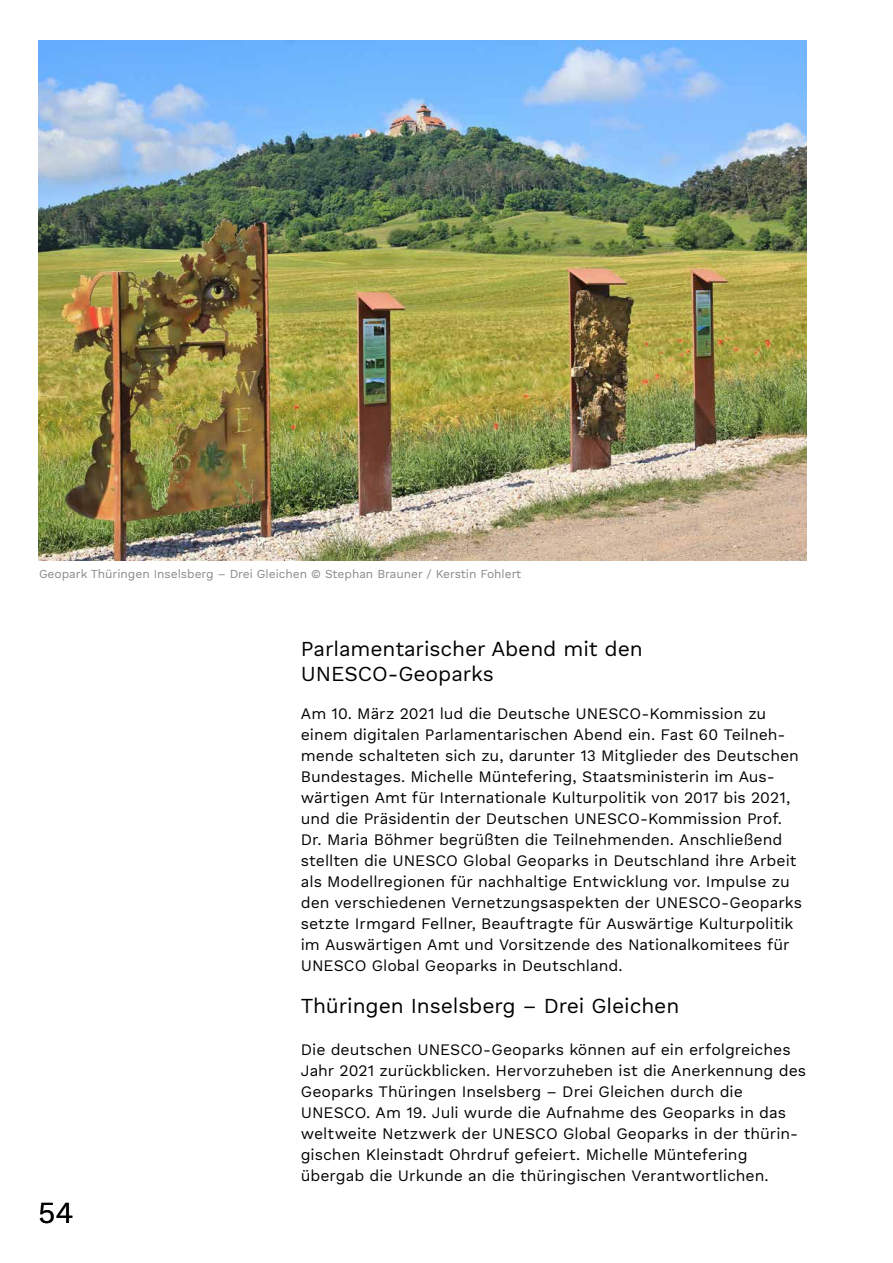
<style>
.page{position:relative;width:893px;height:1263px;background:#fff}
.page>*{position:absolute;margin:0;border:0;box-sizing:border-box;transform-origin:0 0}
.t1{font:30px "Work Sans DUK";color:#000}
.t2{font:21px/25.5px "Work Sans DUK";letter-spacing:-.005em;color:#000}
.t3{font:15.75px/21px "Work Sans DUK";color:#000}
.t4{font:12px "Work Sans DUK";letter-spacing:-.005em;color:#87888a}
</style>
<div class="page">
<img style="left:38px;top:40px;width:769px;height:520px">
<p class="t4" style="left:39px;top:567px;width:484px">Geopark Thüringen Inselsberg – Drei Gleichen © Stephan Brauner / Kerstin Fohlert</p>
<h1 class="t1" style="left:38px;top:1195px;width:37px">54</h1>
<h2 class="t2" style="left:301px;top:637px;width:343px">Parlamentarischer Abend mit den<br>UNESCO-Geoparks</h2>
<p class="t3" style="left:301px;top:704px;width:503px">Am 10. März 2021 lud die Deutsche UNESCO-Kommission zu einem digitalen Parlamentarischen Abend ein. Fast 60 Teilneh&shy;mende schalteten sich zu, darunter 13 Mitglieder des Deutschen Bundestages. Michelle Müntefering, Staatsministerin im Aus&shy;wärtigen Amt für Internationale Kulturpolitik von 2017 bis 2021, und die Präsidentin der Deutschen UNESCO-Kommission Prof.<br>Dr. Maria Böhmer begrüßten die Teilnehmenden. Anschließend stellten die UNESCO Global Geoparks in Deutschland ihre Arbeit als Modellregionen für nachhaltige Entwicklung vor. Impulse zu den verschiedenen Vernetzungsaspekten der UNESCO-Geoparks setzte Irmgard Fellner, Beauftragte für Auswärtige Kulturpolitik im Auswärtigen Amt und Vorsitzende des Nationalkomitees für UNESCO Global Geoparks in Deutschland.</p>
<h2 class="t2" style="left:301px;top:994px;width:380px">Thüringen Inselsberg – Drei Gleichen</h2>
<p class="t3" style="left:301px;top:1040px;width:507px">Die deutschen UNESCO-Geoparks können auf ein erfolgreiches Jahr 2021 zurückblicken. Hervorzuheben ist die Anerkennung des Geoparks Thüringen Inselsberg – Drei Gleichen durch die UNESCO. Am 19. Juli wurde die Aufnahme des Geoparks in das weltweite Netzwerk der UNESCO Global Geoparks in der thürin&shy;gischen Kleinstadt Ohrdruf gefeiert. Michelle Müntefering übergab die Urkunde an die thüringischen Verantwortlichen.</p>
</div>
